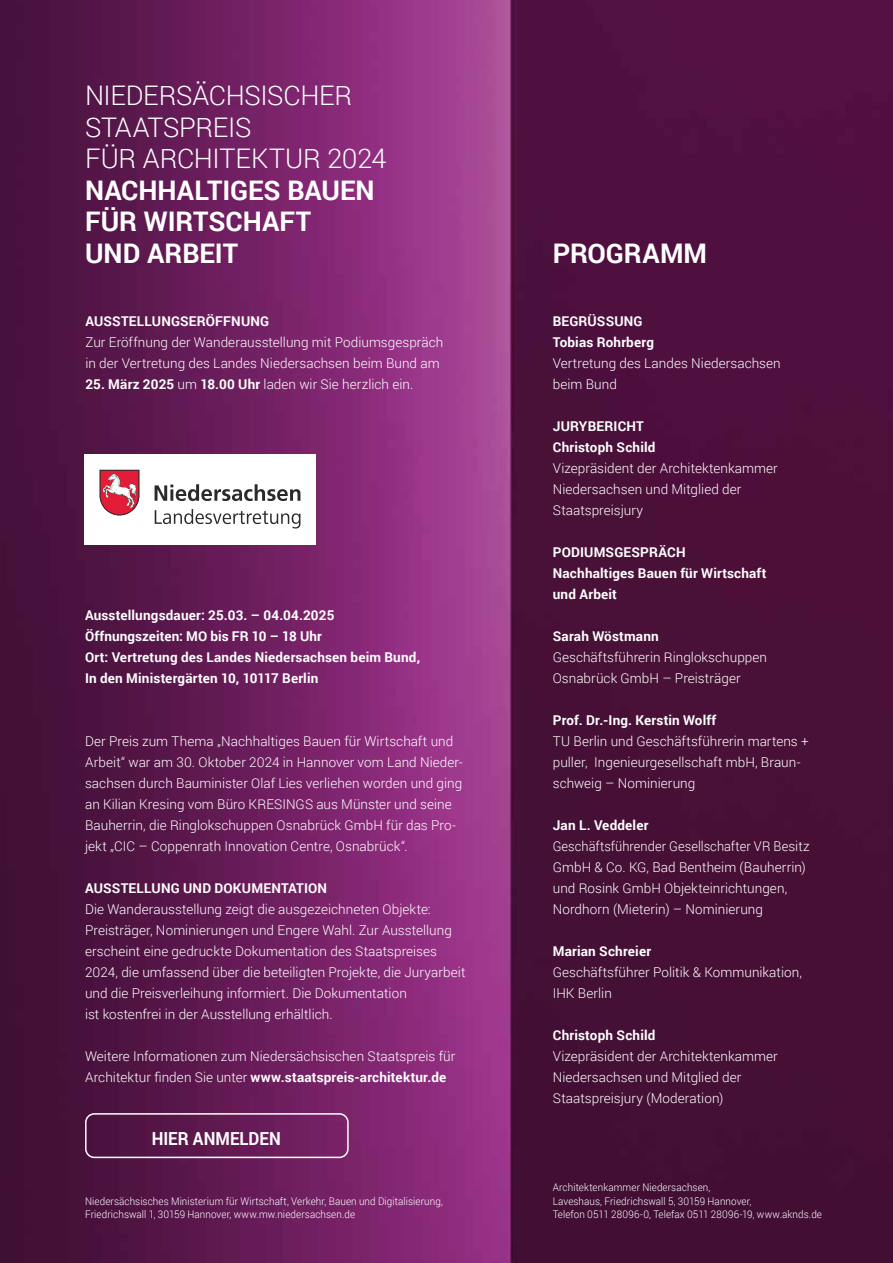
<style>
.page{position:relative;width:893px;height:1263px;background:#fff}
.page>*{position:absolute;margin:0;border:0;box-sizing:border-box;transform-origin:0 0}
.t1{font:700 27px/31.5px "Roboto";color:#fff}
.t2{font:300 27px/31.5px "Roboto";letter-spacing:-.01em;color:#fff}
.t3{font:700 18px "Roboto";color:#fff;scale:.92 1}
.t4{font:300 13.5px/21px "Roboto";letter-spacing:.005em;color:#fff}
.t5{font:700 13.5px/21px "Roboto";letter-spacing:.015em;color:#fff}
.t6{font:300 13.5px/21px "Roboto";letter-spacing:.005em;color:#fff;scale:.95 1}
.t7{font:300 10.5px/13.5px "Roboto";letter-spacing:.01em;color:#fff;scale:.94 1}
.s1{font-weight:700}
</style>
<div class="page">
<img style="left:0;top:0;width:893px;height:1263px">
<div style="left:85px;top:1113px;width:264px;height:45px;border:2px solid #fff;border-radius:9px"></div>
<div style="left:84px;top:454px;width:232px;height:90px;background:#fff"></div>
<svg style="left:100px;top:470px;width:39px;height:45px"></svg>
<svg style="left:155px;top:484px;width:145px;height:17px"></svg>
<svg style="left:155px;top:509px;width:145px;height:19px"></svg>
<h1 class="t2" style="left:85px;top:79px;width:303px">NIEDERSÄCHSISCHER<br>STAATSPREIS<br>FÜR ARCHITEKTUR 2024</h1>
<h1 class="t1" style="left:85px;top:173px;width:291px">NACHHALTIGES BAUEN<br>FÜR WIRTSCHAFT<br>UND ARBEIT</h1>
<p class="t5" style="left:85px;top:310px;width:185px">AUSSTELLUNGSERÖFFNUNG</p>
<p class="t4" style="left:85px;top:331px;width:360px">Zur Eröffnung der Wanderausstellung mit Podiumsgespräch in der Vertretung des Landes Niedersachsen beim Bund am</p>
<p class="t4" style="left:85px;top:373px;width:329px"><span class="s1">25. März 2025</span> um <span class="s1">18.00 Uhr</span> laden wir Sie herzlich ein.</p>
<p class="t5" style="left:85px;top:604px;width:337px">Ausstellungsdauer: 25.03. – 04.04.2025<br>Öffnungszeiten: MO bis FR 10 – 18 Uhr<br>Ort: Vertretung des Landes Niedersachsen beim Bund, In den Ministergärten 10, 10117 Berlin</p>
<p class="t4" style="left:85px;top:730px;width:379px">Der Preis zum Thema „Nachhaltiges Bauen für Wirtschaft und Arbeit“ war am 30. Oktober 2024 in Hannover vom Land Nieder&shy;sachsen durch Bauminister Olaf Lies verliehen worden und ging an Kilian Kresing vom Büro KRESINGS aus Münster und seine Bauherrin, die Ringlokschuppen Osnabrück GmbH für das Pro&shy;jekt „CIC – Coppenrath Innovation Centre, Osnabrück“.</p>
<p class="t5" style="left:85px;top:877px;width:244px">AUSSTELLUNG UND DOKUMENTATION</p>
<p class="t4" style="left:85px;top:898px;width:382px">Die Wanderausstellung zeigt die ausgezeichneten Objekte:<br>Preisträger, Nominierungen und Engere Wahl. Zur Ausstellung erscheint eine gedruckte Dokumentation des Staatspreises 2024, die umfassend über die beteiligten Projekte, die Juryarbeit und die Preisverleihung informiert. Die Dokumentation<br>ist kostenfrei in der Ausstellung erhältlich.</p>
<p class="t4" style="left:85px;top:1045px;width:372px">Weitere Informationen zum Niedersächsischen Staatspreis für<br>Architektur finden Sie unter <span class="s1">www.staatspreis-architektur.de</span></p>
<h2 class="t3" style="left:152px;top:1126px;width:142px">HIER ANMELDEN</h2>
<p class="t7" style="left:85px;top:1194px;width:382px">Niedersächsisches Ministerium für Wirtschaft, Verkehr, Bauen und Digitalisierung,<br>Friedrichswall 1, 30159 Hannover, www.mw.niedersachsen.de</p>
<h1 class="t1" style="left:553px;top:236px;width:156px">PROGRAMM</h1>
<p class="t5" style="left:553px;top:310px;width:103px">BEGRÜSSUNG<br>Tobias Rohrberg</p>
<p class="t4" style="left:553px;top:352px;width:229px">Vertretung des Landes Niedersachsen beim Bund</p>
<p class="t5" style="left:553px;top:415px;width:104px">JURYBERICHT<br>Christoph Schild</p>
<p class="t4" style="left:553px;top:457px;width:226px">Vizepräsident der Architektenkammer<br>Niedersachsen und Mitglied der<br>Staatspreisjury</p>
<p class="t5" style="left:553px;top:541px;width:215px">PODIUMSGESPRÄCH<br>Nachhaltiges Bauen für Wirtschaft und Arbeit</p>
<p class="t5" style="left:553px;top:625px;width:108px">Sarah Wöstmann</p>
<p class="t4" style="left:553px;top:646px;width:216px">Geschäftsführerin Ringlokschuppen<br>Osnabrück GmbH – Preisträger</p>
<p class="t5" style="left:553px;top:709px;width:165px">Prof. Dr.-Ing. Kerstin Wolff</p>
<p class="t4" style="left:553px;top:730px;width:257px">TU Berlin und Geschäftsführerin martens + puller, Ingenieurgesellschaft mbH, Braun&shy;schweig – Nominierung</p>
<p class="t5" style="left:553px;top:814px;width:97px">Jan L. Veddeler</p>
<p class="t6" style="left:553px;top:835px;width:272px">Geschäftsführender Gesellschafter VR Besitz GmbH &amp; Co. KG, Bad Bentheim (Bauherrin) und Rosink GmbH Objekteinrichtungen, Nordhorn (Mieterin) – Nominierung</p>
<p class="t5" style="left:553px;top:940px;width:100px">Marian Schreier</p>
<p class="t4" style="left:553px;top:961px;width:251px">Geschäftsführer Politik &amp; Kommunikation,<br>IHK Berlin</p>
<p class="t5" style="left:553px;top:1024px;width:104px">Christoph Schild</p>
<p class="t4" style="left:553px;top:1045px;width:226px">Vizepräsident der Architektenkammer<br>Niedersachsen und Mitglied der<br>Staatspreisjury (Moderation)</p>
<p class="t7" style="left:553px;top:1180px;width:288px">Architektenkammer Niedersachsen,<br>Laveshaus, Friedrichswall 5, 30159 Hannover,<br>Telefon 0511 28096-0, Telefax 0511 28096-19, www.aknds.de</p>
</div>
